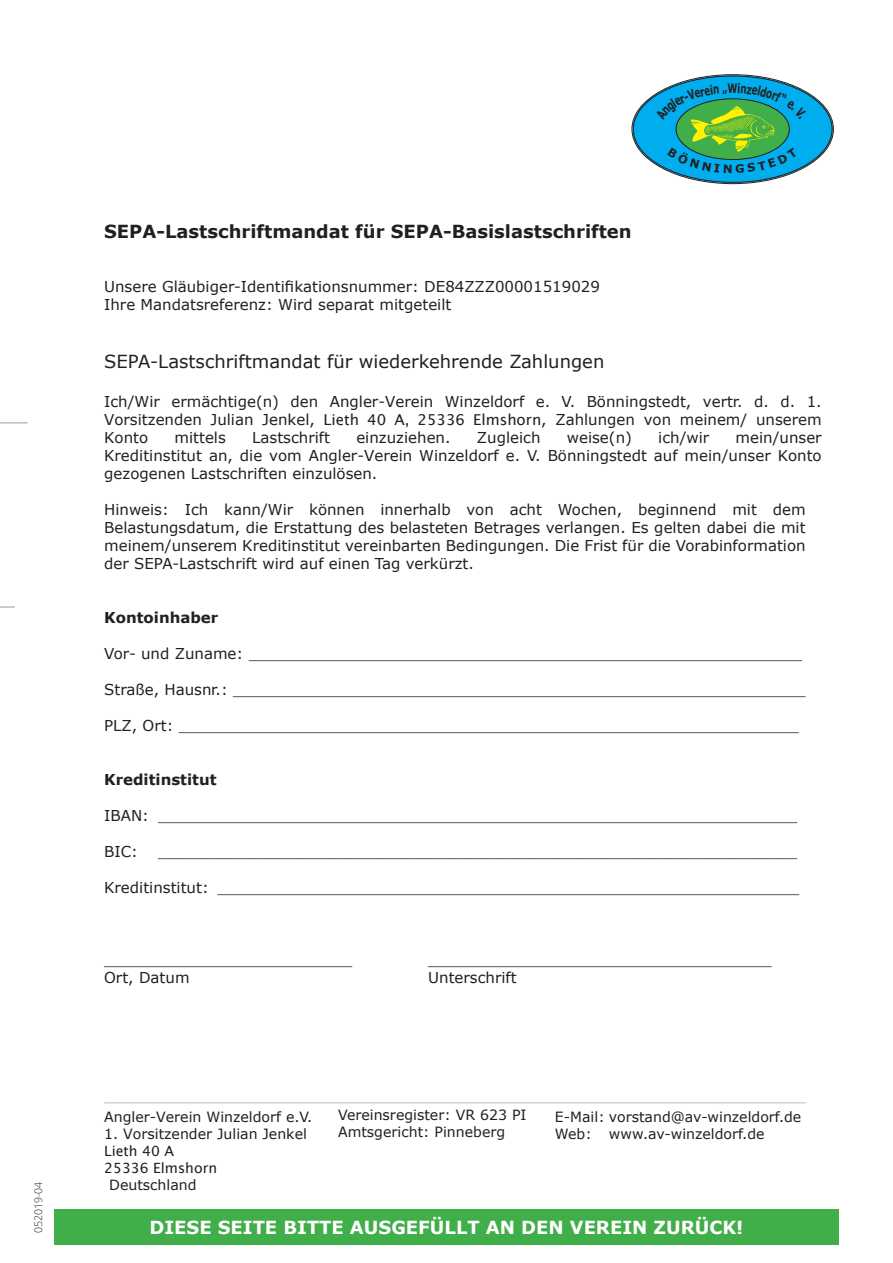
<style>
.page{position:relative;width:893px;height:1263px;background:#fff}
.page>*{position:absolute;margin:0;border:0;box-sizing:border-box;transform-origin:0 0}
.t1{font:700 18px "Verdana";color:#231f20}
.t2{font:18px "Verdana";color:#231f20}
.t3{font:700 18px "Verdana";color:#fff}
.t4{font:15px/18px "Verdana";color:#231f20;text-align:justify}
.t5{font:700 15px "Verdana";color:#231f20}
.t6{font:14.1px/17px "Verdana";color:#231f20}
.t7{font:14.1px/17px "Lucida Grande";color:#231f20}
.t8{font:700 13.2px "Verdana";color:#231f20;scale:.67 1}
.t9{font:300 10.5px "Open Sans";color:#231f20}
.s1{font-family:"Lucida Grande"}
</style>
<div class="page">
<svg style="left:0;top:606px;width:15px;height:2px"></svg>
<svg style="left:0;top:422px;width:28px;height:1px"></svg>
<hr style="left:104px;top:1102px;width:702px;height:1px;background:#bcbdc0">
<svg style="left:632px;top:75px;width:201px;height:108px;background:#069dd6"></svg>
<div style="left:54px;top:1209px;width:785px;height:35px;background:#40ae49"></div>
<svg style="left:656px;top:83px;width:150px;height:90px;background:#2bafa2"></svg>
<p class="t9" style="left:31px;top:1233px;width:53px;rotate:-90deg">052019-04</p>
<p class="t1" style="left:104px;top:219px;width:529px">SEPA-Lastschriftmandat für SEPA-Basislastschriften</p>
<p class="t4" style="left:104px;top:277px;width:497px">Unsere Gläubiger-Identifikationsnummer: DE84ZZZ00001519029<br>Ihre Mandatsreferenz: Wird separat mitgeteilt</p>
<p class="t8" style="left:727px;top:79px;width:16px">W</p>
<p class="t2" style="left:104px;top:349px;width:502px">SEPA-Lastschriftmandat für wiederkehrende Zahlungen</p>
<p class="t4" style="left:104px;top:393px;width:719px">Ich/Wir ermächtige(n) den Angler-Verein Winzeldorf e. V. Bönningstedt, vertr. d. d. 1.<br>Vorsitzenden Julian Jenkel, <span class="s1">Lieth 40 A, 25336 Elmshorn</span>, Zahlungen von meinem/ unserem Konto</p>
<p class="t4" style="left:174px;top:429px;width:53px">mittels</p>
<p class="t4" style="left:252px;top:429px;width:79px">Lastschrift</p>
<p class="t4" style="left:356px;top:429px;width:96px">einzuziehen.</p>
<p class="t4" style="left:477px;top:429px;width:65px">Zugleich</p>
<p class="t4" style="left:567px;top:429px;width:67px">weise(n)</p>
<p class="t4" style="left:658px;top:429px;width:53px">ich/wir</p>
<p class="t4" style="left:104px;top:429px;width:719px;text-indent:631px">mein/unser Kreditinstitut an, die vom Angler-Verein Winzeldorf e. V. Bönningstedt auf mein/unser Konto gezogenen Lastschriften einzulösen.</p>
<p class="t4" style="left:104px;top:501px;width:703px">Hinweis: Ich kann/Wir können innerhalb von acht Wochen, beginnend mit dem Belastungsdatum, die Erstattung des belasteten Betrages verlangen. Es gelten dabei die mit meinem/unserem Kreditinstitut vereinbarten Bedingungen. Die Frist für die Vorabinformation der SEPA-Lastschrift wird auf einen Tag verkürzt.</p>
<p class="t5" style="left:104px;top:607px;width:116px">Kontoinhaber</p>
<p class="t4" style="left:104px;top:645px;width:699px">Vor- und Zuname: __________________________________________________________</p>
<p class="t4" style="left:104px;top:681px;width:703px">Straße, Hausnr.: ____________________________________________________________</p>
<p class="t4" style="left:104px;top:717px;width:696px">PLZ, Ort: _________________________________________________________________</p>
<p class="t5" style="left:104px;top:769px;width:114px">Kreditinstitut</p>
<p class="t4" style="left:104px;top:807px;width:695px">IBAN: ___________________________________________________________________</p>
<p class="t4" style="left:104px;top:843px;width:35px">BIC:</p>
<p class="t4" style="left:158px;top:843px;width:641px">___________________________________________________________________</p>
<p class="t4" style="left:104px;top:879px;width:697px">Kreditinstitut: _____________________________________________________________</p>
<p class="t4" style="left:104px;top:951px;width:250px">__________________________</p>
<p class="t4" style="left:428px;top:951px;width:345px">____________________________________</p>
<p class="t4" style="left:104px;top:969px;width:87px">Ort, Datum</p>
<p class="t4" style="left:428px;top:969px;width:90px">Unterschrift</p>
<p class="t6" style="left:104px;top:1108px;width:210px">Angler-Verein Winzeldorf e.V.</p>
<p class="t6" style="left:104px;top:1125px;width:204px">1. Vorsitzender Julian Jenkel</p>
<p class="t7" style="left:104px;top:1142px;width:115px">Lieth 40 A<br>25336 Elmshorn</p>
<p class="t6" style="left:109px;top:1176px;width:89px">Deutschland</p>
<p class="t6" style="left:338px;top:1106px;width:190px">Vereinsregister: VR 623 PI<br>Amtsgericht: Pinneberg</p>
<p class="t6" style="left:555px;top:1108px;width:248px">E-Mail: vorstand@av-winzeldorf.de<br>Web: www.av-winzeldorf.de</p>
<p class="t3" style="left:149px;top:1214px;width:595px">DIESE SEITE BITTE AUSGEFÜLLT AN DEN VEREIN ZURÜCK!</p>
</div>
